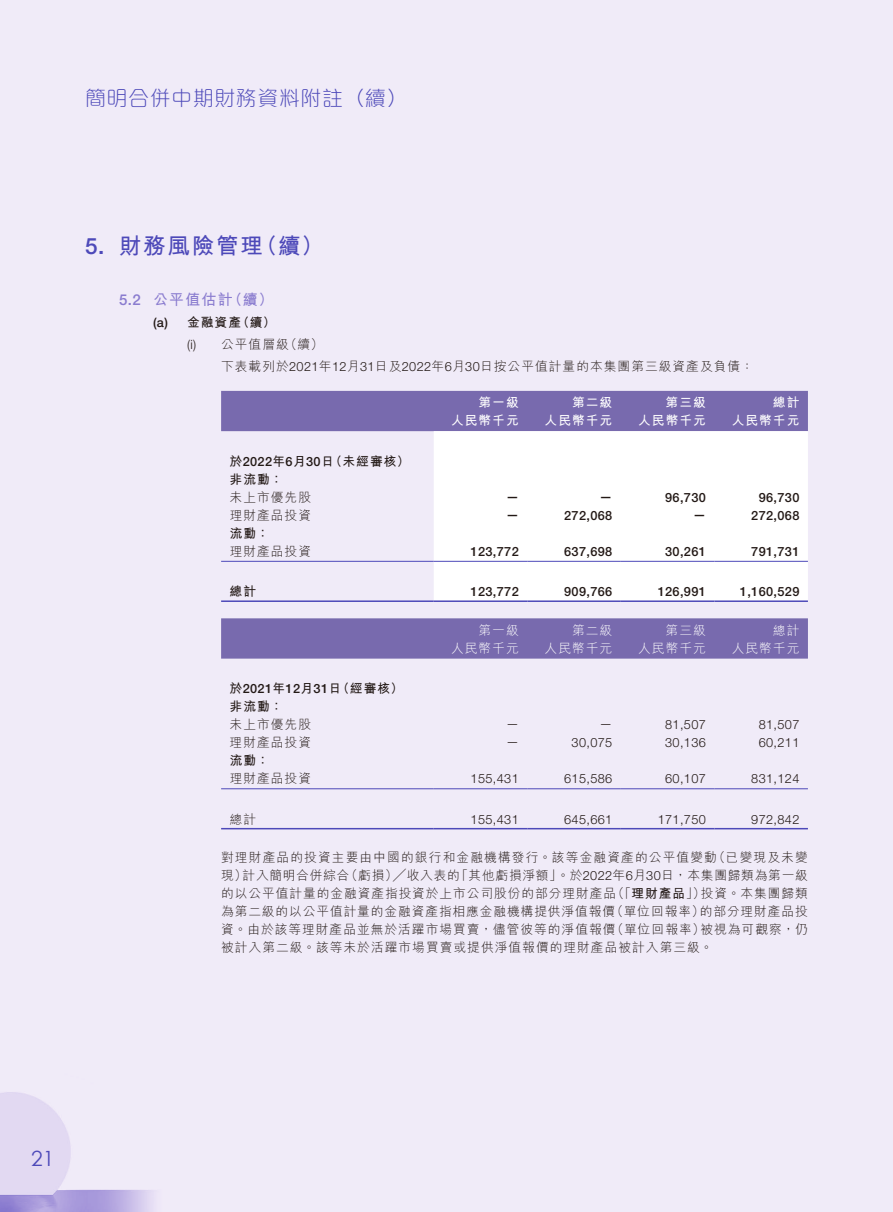
<style>
.page{position:relative;width:893px;height:1212px;background:#fff}
.page>*{position:absolute;margin:0;border:0;box-sizing:border-box;transform-origin:0 0}
.t1{font:700 22.5px "M Hei HK";letter-spacing:.08em;color:#4d49b9}
.t2{font:500 22.5px "Helvetica Neue LT Std";color:#4d49b9}
.t3{font:300 21px "M Elle HK";letter-spacing:.025em;color:#4d49b9}
.t4{font:21px "Century Gothic";color:#4d49b9}
.t5{font:700 15px "M Hei HK";letter-spacing:.08em;color:#8a7ccf}
.t6{font:500 15px "Helvetica Neue LT Std";color:#8a7ccf}
.t7{font:300 12.75px/18px "M Hei HK";letter-spacing:.075em;color:#231916}
.t8{font:500 12.75px "Helvetica Neue LT Std";letter-spacing:.03em;color:#231916}
.t9{font:300 12.75px "Helvetica Neue LT Std";letter-spacing:.03em;color:#231916}
.t10{font:700 12.75px "M Hei HK";letter-spacing:.08em;color:#231916}
.t11{font:700 12.75px "M Hei HK";letter-spacing:.08em;color:#fff}
.t12{font:300 12.75px "M Hei HK";letter-spacing:.08em;color:#fff}
.t13{font:300 12.75px "M Hei HK";letter-spacing:.055em;color:#231916}
.s1{font-family:"Helvetica Neue LT Std"}
.s2{font-family:"M Hei HK";font-weight:700}
.s3{font-weight:700}
</style>
<div class="page">
<div style="left:221px;top:391px;width:587px;height:40px;background:#786aae"></div>
<svg style="left:434px;top:431px;width:374px;height:130px"></svg>
<hr style="left:221px;top:561px;width:213px;height:1px;background:#4d49b9">
<hr style="left:434px;top:561px;width:93px;height:1px;background:#4d49b9">
<hr style="left:527px;top:561px;width:94px;height:1px;background:#4d49b9">
<hr style="left:621px;top:561px;width:93px;height:1px;background:#4d49b9">
<hr style="left:714px;top:561px;width:94px;height:1px;background:#4d49b9">
<hr style="left:221px;top:600px;width:213px;height:2px;background:#4d49b9">
<hr style="left:434px;top:600px;width:93px;height:2px;background:#4d49b9">
<hr style="left:527px;top:600px;width:94px;height:2px;background:#4d49b9">
<hr style="left:621px;top:600px;width:93px;height:2px;background:#4d49b9">
<hr style="left:714px;top:600px;width:94px;height:2px;background:#4d49b9">
<div style="left:221px;top:618px;width:587px;height:41px;background:#786aae"></div>
<hr style="left:221px;top:788px;width:213px;height:1px;background:#4d49b9">
<hr style="left:434px;top:788px;width:93px;height:1px;background:#4d49b9">
<hr style="left:527px;top:788px;width:94px;height:1px;background:#4d49b9">
<hr style="left:621px;top:788px;width:93px;height:1px;background:#4d49b9">
<hr style="left:714px;top:788px;width:94px;height:1px;background:#4d49b9">
<hr style="left:221px;top:828px;width:213px;height:1px;background:#4d49b9">
<hr style="left:434px;top:828px;width:93px;height:1px;background:#4d49b9">
<hr style="left:527px;top:828px;width:94px;height:1px;background:#4d49b9">
<hr style="left:621px;top:828px;width:93px;height:1px;background:#4d49b9">
<hr style="left:714px;top:828px;width:94px;height:1px;background:#4d49b9">
<h2 class="t3" style="left:85px;top:88px;width:324px">簡明合併中期財務資料附註（續(</h2>
<h1 class="t2" style="left:85px;top:233px;width:21px">5.</h1>
<h1 class="t1" style="left:119px;top:229px;width:145px">財務風險管理</h1>
<h1 class="t1" style="left:255px;top:229px;width:70px">（續(</h1>
<p class="t6" style="left:119px;top:290px;width:23px">5.2</p>
<p class="t5" style="left:153px;top:288px;width:81px">公平值估計</p>
<p class="t5" style="left:228px;top:288px;width:47px">（續(</p>
<p class="t8" style="left:153px;top:315px;width:16px">a( )</p>
<p class="t10" style="left:187px;top:313px;width:55px">金融資產</p>
<p class="t10" style="left:237px;top:313px;width:40px">（續(</p>
<p class="t9" style="left:187px;top:337px;width:11px">) i(</p>
<p class="t7" style="left:284px;top:335px;width:40px">（續(</p>
<p class="t7" style="left:221px;top:335px;width:69px">公平值層級</p>
<p class="t7" style="left:221px;top:357px;width:534px">下表載列於<span class="s1">2021</span>年<span class="s1">12</span>月<span class="s1">31</span>日及<span class="s1">2022</span>年 月<span class="s1">6 30</span>日按公平值計量的本集團第三級資產及負債：</p>
<p class="t11" style="left:479px;top:393px;width:42px">第一級</p>
<p class="t11" style="left:572px;top:393px;width:42px">第二級</p>
<p class="t11" style="left:666px;top:393px;width:42px">第三級</p>
<p class="t11" style="left:773px;top:393px;width:28px">總計</p>
<p class="t10" style="left:329px;top:452px;width:82px">（未經審核(</p>
<p class="t8" style="left:230px;top:453px;width:106px"><span class="s2">於</span>2022<span class="s2">年 月</span>6 30<span class="s2">日</span></p>
<p class="t10" style="left:230px;top:470px;width:55px">非流動：</p>
<p class="t7" style="left:230px;top:488px;width:83px">未上市優先股</p>
<p class="t7" style="left:230px;top:506px;width:83px">理財產品投資</p>
<p class="t10" style="left:230px;top:524px;width:41px">流動：</p>
<p class="t7" style="left:230px;top:542px;width:83px">理財產品投資</p>
<p class="t10" style="left:230px;top:582px;width:28px">總計</p>
<p class="t10" style="left:337px;top:679px;width:68px">（經審核(</p>
<p class="t8" style="left:230px;top:681px;width:113px"><span class="s2">於</span>2021<span class="s2">年</span>12<span class="s2">月</span>31<span class="s2">日</span></p>
<p class="t10" style="left:230px;top:697px;width:55px">非流動：</p>
<p class="t7" style="left:230px;top:715px;width:83px">未上市優先股</p>
<p class="t7" style="left:230px;top:733px;width:83px">理財產品投資</p>
<p class="t10" style="left:230px;top:751px;width:41px">流動：</p>
<p class="t7" style="left:230px;top:769px;width:83px">理財產品投資</p>
<p class="t7" style="left:230px;top:810px;width:28px">總計</p>
<p class="t11" style="left:451px;top:411px;width:69px">人民幣千元</p>
<p class="t11" style="left:545px;top:411px;width:69px">人民幣千元</p>
<p class="t11" style="left:638px;top:411px;width:69px">人民幣千元</p>
<p class="t11" style="left:732px;top:411px;width:69px">人民幣千元</p>
<p class="t8" style="left:506px;top:489px;width:14px">—</p>
<p class="t8" style="left:600px;top:489px;width:14px">—</p>
<p class="t8" style="left:665px;top:489px;width:42px">96,730</p>
<p class="t8" style="left:759px;top:489px;width:42px">96,730</p>
<p class="t8" style="left:506px;top:507px;width:14px">—</p>
<p class="t8" style="left:564px;top:507px;width:50px">272,068</p>
<p class="t8" style="left:693px;top:507px;width:14px">—</p>
<p class="t8" style="left:751px;top:507px;width:50px">272,068</p>
<p class="t8" style="left:471px;top:543px;width:50px">123,772</p>
<p class="t8" style="left:564px;top:543px;width:50px">637,698</p>
<p class="t8" style="left:665px;top:543px;width:42px">30,261</p>
<p class="t8" style="left:751px;top:543px;width:50px">791,731</p>
<p class="t8" style="left:471px;top:584px;width:50px">123,772</p>
<p class="t8" style="left:564px;top:584px;width:50px">909,766</p>
<p class="t8" style="left:658px;top:584px;width:50px">126,991</p>
<p class="t8" style="left:740px;top:584px;width:61px">1,160,529</p>
<p class="t12" style="left:479px;top:623px;width:42px">第一級</p>
<p class="t12" style="left:572px;top:623px;width:42px">第二級</p>
<p class="t12" style="left:666px;top:623px;width:42px">第三級</p>
<p class="t12" style="left:773px;top:623px;width:28px">總計</p>
<p class="t12" style="left:451px;top:641px;width:69px">人民幣千元</p>
<p class="t12" style="left:545px;top:641px;width:69px">人民幣千元</p>
<p class="t12" style="left:638px;top:641px;width:69px">人民幣千元</p>
<p class="t12" style="left:732px;top:641px;width:69px">人民幣千元</p>
<p class="t9" style="left:506px;top:716px;width:14px">—</p>
<p class="t9" style="left:600px;top:716px;width:14px">—</p>
<p class="t9" style="left:665px;top:717px;width:42px">81,507</p>
<p class="t9" style="left:759px;top:717px;width:42px">81,507</p>
<p class="t9" style="left:506px;top:734px;width:14px">—</p>
<p class="t9" style="left:572px;top:735px;width:42px">30,075</p>
<p class="t9" style="left:665px;top:735px;width:42px">30,136</p>
<p class="t9" style="left:759px;top:735px;width:42px">60,211</p>
<p class="t9" style="left:471px;top:771px;width:50px">155,431</p>
<p class="t9" style="left:564px;top:771px;width:50px">615,586</p>
<p class="t9" style="left:665px;top:771px;width:42px">60,107</p>
<p class="t9" style="left:751px;top:771px;width:50px">831,124</p>
<p class="t9" style="left:471px;top:811px;width:50px">155,431</p>
<p class="t9" style="left:564px;top:811px;width:50px">645,661</p>
<p class="t9" style="left:658px;top:811px;width:50px">171,750</p>
<p class="t9" style="left:751px;top:811px;width:50px">972,842</p>
<p class="t7" style="left:713px;top:848px;width:97px">（已變現及未變</p>
<p class="t7" style="left:455px;top:848px;width:354px;text-indent:-234px">對理財產品的投資主要由中國的銀行和金融機構發行。該等金融資產的公平值變動<br>「其他虧損淨額」。於<span class="s1">2022</span>年 月<span class="s1">6 30</span>日，本集團歸類為第一級</p>
<p class="t7" style="left:345px;top:866px;width:116px">（虧損）╱收入表的</p>
<p class="t7" style="left:221px;top:866px;width:27px">現）</p>
<p class="t13" style="left:243px;top:869px;width:109px">計入簡明合併綜合</p>
<p class="t7" style="left:612px;top:884px;width:95px">（「<span class="s3">理財產品</span>」）</p>
<p class="t7" style="left:221px;top:884px;width:397px">的以公平值計量的金融資產指投資於上市公司股份的部分理財產品</p>
<p class="t7" style="left:701px;top:884px;width:109px">投資。本集團歸類</p>
<p class="t7" style="left:611px;top:902px;width:95px">（單位回報率）</p>
<p class="t7" style="left:221px;top:902px;width:396px">為第二級的以公平值計量的金融資產指相應金融機構提供淨值報價</p>
<p class="t7" style="left:700px;top:902px;width:110px">的部分理財產品投</p>
<p class="t7" style="left:611px;top:920px;width:95px">（單位回報率）</p>
<p class="t7" style="left:700px;top:920px;width:109px">被視為可觀察，仍</p>
<p class="t7" style="left:221px;top:920px;width:493px">資。由於該等理財產品並無於活躍市場買賣，儘管彼等的淨值報價<br>被計入第二級。該等未於活躍市場買賣或提供淨值報價的理財產品被計入第三級。</p>
<h2 class="t4" style="left:31px;top:1144px;width:25px">21</h2>
</div>
